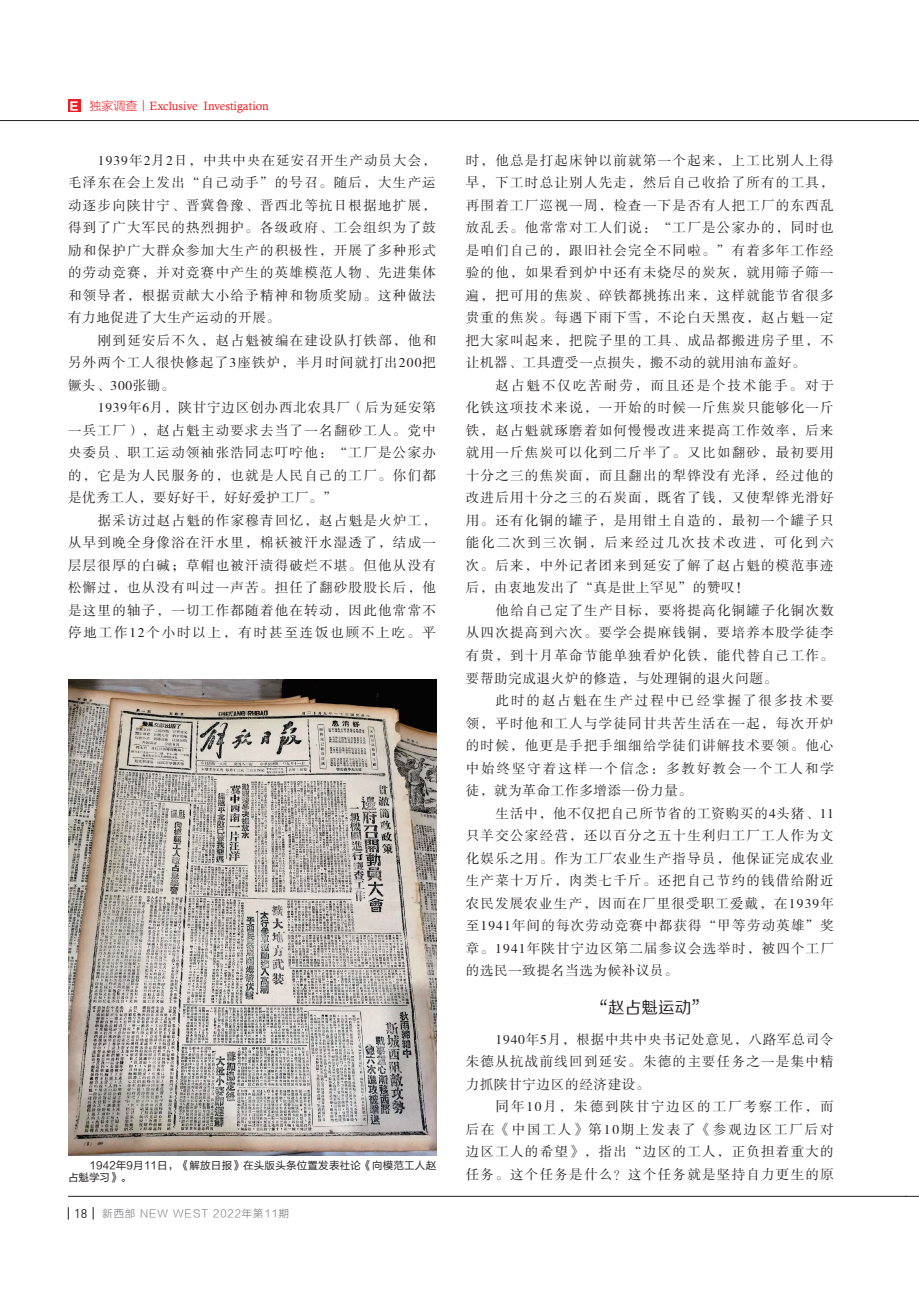
<style>
.page{position:relative;width:919px;height:1289px;background:#fff}
.page>*{position:absolute;margin:0;border:0;box-sizing:border-box;transform-origin:0 0}
.t1{font:16.5px "FZZHJW GB1 0";letter-spacing:.01em;color:#231f20}
.t2{font:13.5px/22.5px "FZSSK GBK1 0";letter-spacing:.095em;color:#231f20;text-align:justify}
.t3{font:12.45px "DIN";color:#231f20}
.t4{font:12px "Calisto";color:#ee1d23}
.t5{font:10.5px/12px "FZLTHK GBK1 0";letter-spacing:.02em;color:#231f20}
.t6{font:10.2px "FZLTXHK GBK1 0";letter-spacing:.1em;color:#6c6d70}
.s1{font-family:"FZLTDHK GBK1 0";font-size:11.4px;color:#fff}
.s2{font-family:"FZLTXHK GBK1 0"}
</style>
<div class="page">
<svg style="left:68px;top:1207px;width:1px;height:12px"></svg>
<svg style="left:93px;top:1207px;width:1px;height:12px"></svg>
<hr style="left:68px;top:1195px;width:838px;height:1px;background:#231f20">
<hr style="left:0;top:120px;width:906px;height:1px;background:#231f20">
<svg style="left:906px;top:1195px;width:12px;height:1px"></svg>
<svg style="left:906px;top:120px;width:12px;height:1px"></svg>
<div style="left:68px;top:99px;width:13px;height:13px;background:#ee1d23"></div>
<img style="left:68px;top:679px;width:368px;height:476px">
<p class="t4" style="left:69px;top:99px;width:202px"><span class="s1">Ｅ</span> <span class="s2">独家调查丨</span>Exclusive Investigation</p>
<p class="t2" style="left:68px;top:150px;width:369px;text-indent:30px">1939年2月2日，中共中央在延安召开生产动员大会，毛泽东在会上发出“自己动手”的号召。随后，大生产运动逐步向陕甘宁、晋冀鲁豫、晋西北等抗日根据地扩展，得到了广大军民的热烈拥护。各级政府、工会组织为了鼓励和保护广大群众参加大生产的积极性，开展了多种形式的劳动竞赛，并对竞赛中产生的英雄模范人物、先进集体和领导者，根据贡献大小给予精神和物质奖励。这种做法有力地促进了大生产运动的开展。</p>
<p class="t2" style="left:68px;top:330px;width:369px;text-indent:30px">刚到延安后不久，赵占魁被编在建设队打铁部，他和另外两个工人很快修起了3座铁炉，半月时间就打出200把镢头、300张锄。</p>
<p class="t2" style="left:68px;top:397px;width:369px;text-indent:30px">1939年6月，陕甘宁边区创办西北农具厂（后为延安第一兵工厂），赵占魁主动要求去当了一名翻砂工人。党中央委员、职工运动领袖张浩同志叮咛他：“工厂是公家办的，它是为人民服务的，也就是人民自己的工厂。你们都是优秀工人，要好好干，好好爱护工厂。”</p>
<p class="t2" style="left:68px;top:510px;width:369px;text-indent:30px">据采访过赵占魁的作家穆青回忆，赵占魁是火炉工，从早到晚全身像浴在汗水里，棉袄被汗水湿透了，结成一层层很厚的白碱；草帽也被汗渍得破烂不堪。但他从没有松懈过，也从没有叫过一声苦。担任了翻砂股股长后，他是这里的轴子，一切工作都随着他在转动，因此他常常不停地工作12个小时以上，有时甚至连饭也顾不上吃。平</p>
<p class="t5" style="left:68px;top:1159px;width:369px">　　1942年9月11日，《解放日报》在头版头条位置发表社论《向模范工人赵占魁学习》。</p>
<p class="t3" style="left:74px;top:1205px;width:13px">18</p>
<p class="t6" style="left:102px;top:1207px;width:188px">新西部 NEW WEST 2022年第11期</p>
<p class="t2" style="left:466px;top:150px;width:369px">时，他总是打起床钟以前就第一个起来，上工比别人上得早，下工时总让别人先走，然后自己收拾了所有的工具，再围着工厂巡视一周，检查一下是否有人把工厂的东西乱放乱丢。他常常对工人们说：“工厂是公家办的，同时也是咱们自己的，跟旧社会完全不同啦。”有着多年工作经验的他，如果看到炉中还有未烧尽的炭灰，就用筛子筛一遍，把可用的焦炭、碎铁都挑拣出来，这样就能节省很多贵重的焦炭。每遇下雨下雪，不论白天黑夜，赵占魁一定把大家叫起来，把院子里的工具、成品都搬进房子里，不让机器、工具遭受一点损失，搬不动的就用油布盖好。</p>
<p class="t2" style="left:466px;top:375px;width:369px;text-indent:30px">赵占魁不仅吃苦耐劳，而且还是个技术能手。对于化铁这项技术来说，一开始的时候一斤焦炭只能够化一斤铁，赵占魁就琢磨着如何慢慢改进来提高工作效率，后来就用一斤焦炭可以化到二斤半了。又比如翻砂，最初要用十分之三的焦炭面，而且翻出的犁铧没有光泽，经过他的改进后用十分之三的石炭面，既省了钱，又使犁铧光滑好用。还有化铜的罐子，是用钳土自造的，最初一个罐子只能化二次到三次铜，后来经过几次技术改进，可化到六次。后来，中外记者团来到延安了解了赵占魁的模范事迹后，由衷地发出了“真是世上罕见”的赞叹！</p>
<p class="t2" style="left:466px;top:600px;width:369px;text-indent:30px">他给自己定了生产目标，要将提高化铜罐子化铜次数从四次提高到六次。要学会提麻钱铜，要培养本股学徒李有贵，到十月革命节能单独看炉化铁，能代替自己工作。要帮助完成退火炉的修造，与处理铜的退火问题。</p>
<p class="t2" style="left:466px;top:690px;width:369px;text-indent:30px">此时的赵占魁在生产过程中已经掌握了很多技术要领，平时他和工人与学徒同甘共苦生活在一起，每次开炉的时候，他更是手把手细细给学徒们讲解技术要领。他心中始终坚守着这样一个信念：多教好教会一个工人和学徒，就为革命工作多增添一份力量。</p>
<p class="t2" style="left:466px;top:802px;width:369px;text-indent:30px">生活中，他不仅把自己所节省的工资购买的4头猪、11只羊交公家经营，还以百分之五十生利归工厂工人作为文化娱乐之用。作为工厂农业生产指导员，他保证完成农业生产菜十万斤，肉类七千斤。还把自己节约的钱借给附近农民发展农业生产，因而在厂里很受职工爱戴，在1939年至1941年间的每次劳动竞赛中都获得“甲等劳动英雄”奖章。1941年陕甘宁边区第二届参议会选举时，被四个工厂的选民一致提名当选为候补议员。</p>
<p class="t1" style="left:591px;top:998px;width:118px">“赵占魁运动”</p>
<p class="t2" style="left:466px;top:1028px;width:369px;text-indent:30px">1940年5月，根据中共中央书记处意见，八路军总司令朱德从抗战前线回到延安。朱德的主要任务之一是集中精力抓陕甘宁边区的经济建设。</p>
<p class="t2" style="left:466px;top:1095px;width:369px;text-indent:30px">同年10月，朱德到陕甘宁边区的工厂考察工作，而后在《中国工人》第10期上发表了《参观边区工厂后对边区工人的希望》，指出“边区的工人，正负担着重大的任务。这个任务是什么？这个任务就是坚持自力更生的原</p>
</div>
